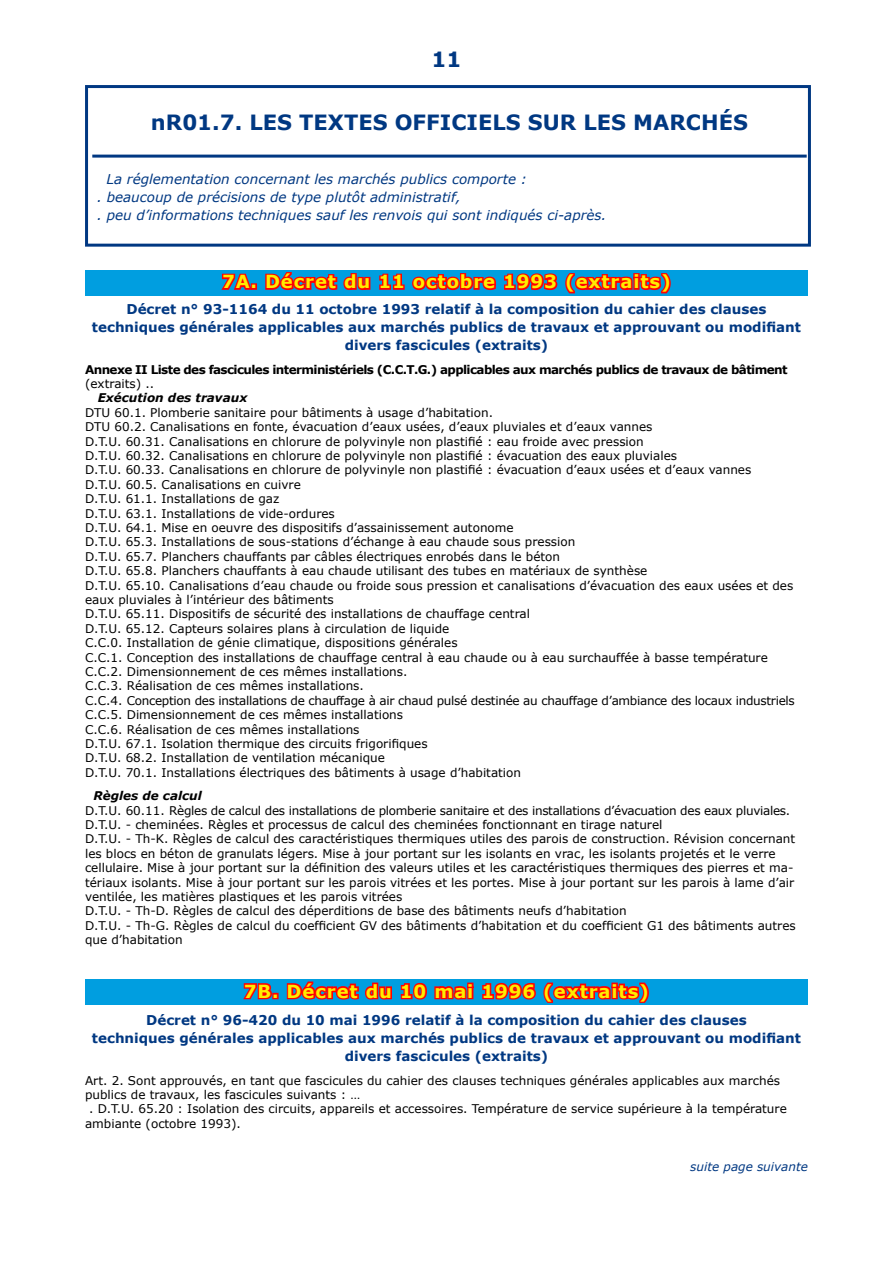
<style>
.page{position:relative;width:893px;height:1263px;background:#fff}
.page>*{position:absolute;margin:0;border:0;box-sizing:border-box;transform-origin:0 0}
.t1{font:700 21px "Verdana";color:#003882}
.t2{font:700 18px "Verdana";letter-spacing:.05em;color:#ffec00}
.t3{font:700 13.5px/18px "Verdana";color:#003882;text-align:center}
.t4{font:italic 13.5px/18px "Verdana";color:#003882}
.t5{font:12px/14.4px "Verdana";color:#000}
.t6{font:700 12px "Verdana";letter-spacing:-.05em;color:#000}
.t7{font:italic 700 12px "Verdana";color:#000}
.t8{font:italic 12px "Verdana";color:#003882}
</style>
<div class="page">
<div style="left:85px;top:85px;width:726px;height:162px;border:3px solid #003882"></div>
<hr style="left:92px;top:155px;width:715px;height:3px;background:#003882">
<div style="left:85px;top:979px;width:723px;height:26px;background:#009ee0"></div>
<svg style="left:243px;top:983px;width:31px;height:17px"></svg>
<div style="left:272px;top:993px;width:7px;height:6px;border:3px solid #f00"></div>
<svg style="left:286px;top:981px;width:106px;height:19px"></svg>
<svg style="left:400px;top:982px;width:68px;height:18px"></svg>
<div style="left:467px;top:986px;width:6px;height:13px;border:3px solid #f00"></div>
<div style="left:467px;top:982px;width:7px;height:6px;border:3px solid #f00"></div>
<svg style="left:482px;top:982px;width:167px;height:21px"></svg>
<div style="left:85px;top:270px;width:723px;height:26px;background:#009ee0"></div>
<svg style="left:221px;top:273px;width:30px;height:17px"></svg>
<div style="left:251px;top:283px;width:6px;height:7px;border:3px solid #f00"></div>
<svg style="left:265px;top:272px;width:106px;height:19px"></svg>
<svg style="left:379px;top:273px;width:292px;height:21px"></svg>
<h1 class="t1" style="left:432px;top:46px;width:31px">11</h1>
<h1 class="t1" style="left:151px;top:109px;width:598px">nR01.7. LES TEXTES OFFICIELS SUR LES MARCHÉS</h1>
<p class="t4" style="left:97px;top:170px;width:511px;text-indent:9px">La réglementation concernant les marchés publics comporte :<br>. beaucoup de précisions de type plutôt administratif,<br>. peu d’informations techniques sauf les renvois qui sont indiqués ci-après.</p>
<h2 class="t2" style="left:222px;top:270px;width:450px">7A. Décret du 11 octobre 1993 (extraits)</h2>
<p class="t3" style="left:92px;top:300px;width:710px">Décret n° 93-1164 du 11 octobre 1993 relatif à la composition du cahier des clauses techniques générales applicables aux marchés publics de travaux et approuvant ou modifiant divers fascicules (extraits)</p>
<p class="t6" style="left:85px;top:361px;width:704px">Annexe II Liste des fascicules interministériels (C.C.T.G.) applicables aux marchés publics de travaux de bâtiment</p>
<p class="t5" style="left:85px;top:376px;width:71px">(extraits) ..</p>
<p class="t7" style="left:98px;top:390px;width:151px">Exécution des travaux</p>
<p class="t5" style="left:85px;top:405px;width:711px">DTU 60.1. Plomberie sanitaire pour bâtiments à usage d’habitation.<br>DTU 60.2. Canalisations en fonte, évacuation d’eaux usées, d’eaux pluviales et d’eaux vannes<br>D.T.U. 60.31. Canalisations en chlorure de polyvinyle non plastifié : eau froide avec pression<br>D.T.U. 60.32. Canalisations en chlorure de polyvinyle non plastifié : évacuation des eaux pluviales<br>D.T.U. 60.33. Canalisations en chlorure de polyvinyle non plastifié : évacuation d’eaux usées et d’eaux vannes<br>D.T.U. 60.5. Canalisations en cuivre<br>D.T.U. 61.1. Installations de gaz<br>D.T.U. 63.1. Installations de vide-ordures<br>D.T.U. 64.1. Mise en oeuvre des dispositifs d’assainissement autonome<br>D.T.U. 65.3. Installations de sous-stations d’échange à eau chaude sous pression<br>D.T.U. 65.7. Planchers chauffants par câbles électriques enrobés dans le béton<br>D.T.U. 65.8. Planchers chauffants à eau chaude utilisant des tubes en matériaux de synthèse<br>D.T.U. 65.10. Canalisations d’eau chaude ou froide sous pression et canalisations d’évacuation des eaux usées et des eaux pluviales à l’intérieur des bâtiments<br>D.T.U. 65.11. Dispositifs de sécurité des installations de chauffage central<br>D.T.U. 65.12. Capteurs solaires plans à circulation de liquide<br>C.C.0. Installation de génie climatique, dispositions générales<br>C.C.1. Conception des installations de chauffage central à eau chaude ou à eau surchauffée à basse température C.C.2. Dimensionnement de ces mêmes installations.<br>C.C.3. Réalisation de ces mêmes installations.<br>C.C.4. Conception des installations de chauffage à air chaud pulsé destinée au chauffage d’ambiance des locaux industriels C.C.5. Dimensionnement de ces mêmes installations<br>C.C.6. Réalisation de ces mêmes installations<br>D.T.U. 67.1. Isolation thermique des circuits frigorifiques<br>D.T.U. 68.2. Installation de ventilation mécanique<br>D.T.U. 70.1. Installations électriques des bâtiments à usage d’habitation</p>
<p class="t7" style="left:93px;top:788px;width:110px">Règles de calcul</p>
<p class="t5" style="left:85px;top:803px;width:712px">D.T.U. 60.11. Règles de calcul des installations de plomberie sanitaire et des installations d’évacuation des eaux pluviales.<br>D.T.U. - cheminées. Règles et processus de calcul des cheminées fonctionnant en tirage naturel<br>D.T.U. - Th-K. Règles de calcul des caractéristiques thermiques utiles des parois de construction. Révision concernant les blocs en béton de granulats légers. Mise à jour portant sur les isolants en vrac, les isolants projetés et le verre cellulaire. Mise à jour portant sur la définition des valeurs utiles et les caractéristiques thermiques des pierres et ma&shy;tériaux isolants. Mise à jour portant sur les parois vitrées et les portes. Mise à jour portant sur les parois à lame d’air ventilée, les matières plastiques et les parois vitrées<br>D.T.U. - Th-D. Règles de calcul des déperditions de base des bâtiments neufs d’habitation<br>D.T.U. - Th-G. Règles de calcul du coefficient GV des bâtiments d’habitation et du coefficient G1 des bâtiments autres que d’habitation</p>
<h2 class="t2" style="left:244px;top:980px;width:407px">7B. Décret du 10 mai 1996 (extraits)</h2>
<p class="t3" style="left:92px;top:1011px;width:710px">Décret n° 96-420 du 10 mai 1996 relatif à la composition du cahier des clauses<br>techniques générales applicables aux marchés publics de travaux et approuvant ou modifiant divers fascicules (extraits)</p>
<p class="t5" style="left:85px;top:1073px;width:697px">Art. 2. Sont approuvés, en tant que fascicules du cahier des clauses techniques générales applicables aux marchés</p>
<p class="t5" style="left:85px;top:1087px;width:277px">publics de travaux, les fascicules suivants : …</p>
<p class="t5" style="left:89px;top:1101px;width:699px">. D.T.U. 65.20 : Isolation des circuits, appareils et accessoires. Température de service supérieure à la température</p>
<p class="t5" style="left:85px;top:1116px;width:157px">ambiante (octobre 1993).</p>
<p class="t8" style="left:690px;top:1159px;width:119px">suite page suivante</p>
</div>
